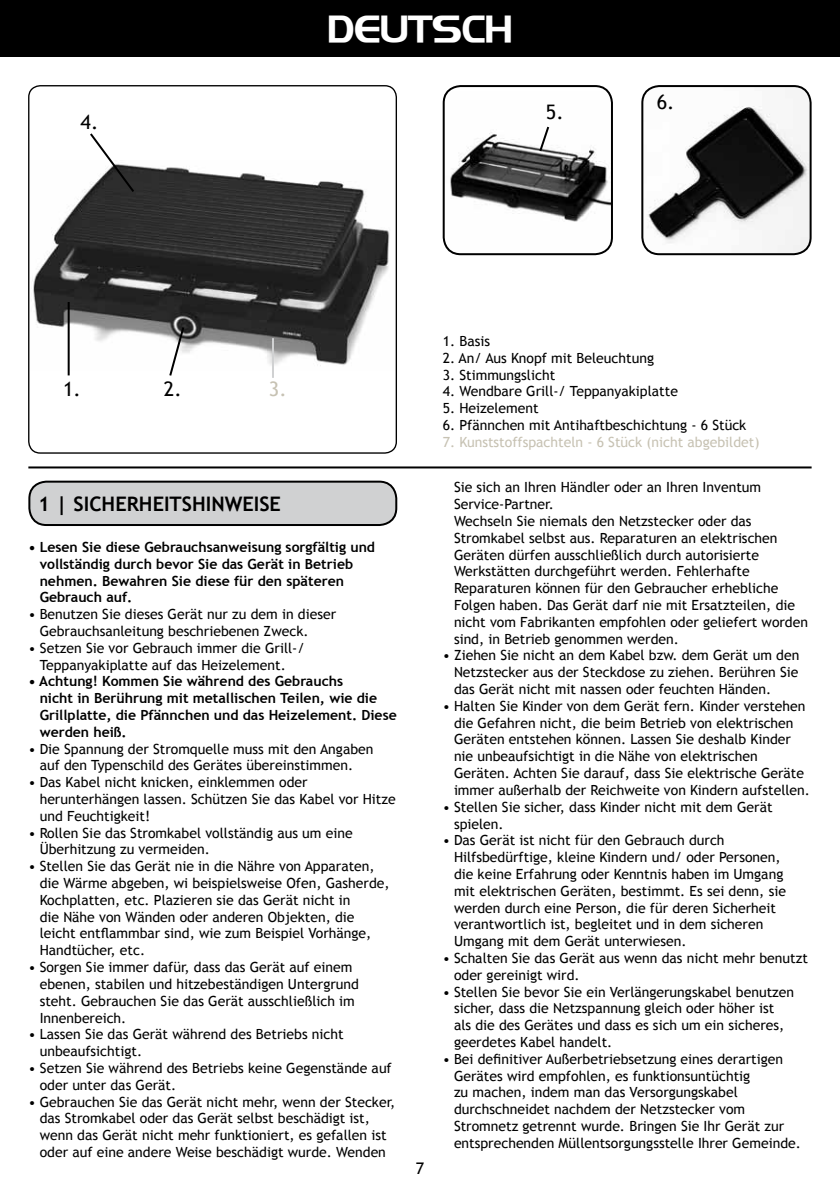
<style>
.page{position:relative;width:840px;height:1191px;background:#fff}
.page>*{position:absolute;margin:0;border:0;box-sizing:border-box;transform-origin:0 0}
.t1{font:36px "Longview";color:#fff}
.t2{font:700 20px "Trebuchet MS";color:#000}
.t3{font:20px "Trebuchet MS";color:#000}
.t4{font:20px "Trebuchet MS";color:#c7c2b3}
.t5{font:16px "Trebuchet MS";color:#000}
.t6{font:14px/16.8px "Trebuchet MS";color:#000}
.t7{font:700 14px/16.8px "Trebuchet MS";color:#000}
.t8{font:14px "Trebuchet MS";color:#c7c2b3}
</style>
<div class="page">
<div style="left:0;top:0;width:839px;height:57px;background:#000"></div>
<hr style="left:28px;top:466px;width:783px;height:2px;background:#000">
<div style="left:29px;top:481px;width:367px;height:44px;background:#d0d1d2;border-radius:17px"></div>
<div style="left:28px;top:480px;width:369px;height:46px;border:2px solid #000;border-radius:17px"></div>
<div style="left:28px;top:85px;width:369px;height:369px;border:1px solid #000;border-radius:12px"></div>
<img style="left:33px;top:166px;width:357px;height:204px">
<img style="left:445px;top:91px;width:166px;height:163px">
<div style="left:442px;top:85px;width:170px;height:170px;border:2px solid #000;border-radius:17px"></div>
<img style="left:644px;top:86px;width:166px;height:168px">
<div style="left:641px;top:85px;width:170px;height:170px;border:2px solid #000;border-radius:17px"></div>
<hr style="left:68px;top:302px;width:2px;height:73px;background:#000">
<svg style="left:168px;top:325px;width:18px;height:51px"></svg>
<hr style="left:272px;top:338px;width:2px;height:40px;background:#d0d1d2">
<svg style="left:88px;top:133px;width:48px;height:61px"></svg>
<svg style="left:537px;top:124px;width:13px;height:29px"></svg>
<h2 class="t3" style="left:80px;top:110px;width:19px">4.</h2>
<h1 class="t1" style="left:327px;top:7px;width:186px">DEUTSCH</h1>
<h2 class="t3" style="left:545px;top:100px;width:19px">5.</h2>
<h2 class="t3" style="left:656px;top:90px;width:19px">6.</h2>
<h2 class="t3" style="left:63px;top:377px;width:19px">1.</h2>
<h2 class="t3" style="left:164px;top:377px;width:19px">2.</h2>
<h2 class="t4" style="left:269px;top:377px;width:19px">3.</h2>
<p class="t6" style="left:442px;top:333px;width:49px">1. Basis</p>
<p class="t6" style="left:442px;top:350px;width:213px">2. An/ Aus Knopf mit Beleuchtung</p>
<p class="t6" style="left:442px;top:366px;width:114px">3. Stimmungslicht</p>
<p class="t6" style="left:442px;top:383px;width:237px">4. Wendbare Grill-/ Teppanyakiplatte</p>
<p class="t6" style="left:442px;top:400px;width:97px">5. Heizelement</p>
<p class="t6" style="left:442px;top:417px;width:305px">6. Pfännchen mit Antihaftbeschichtung - 6 Stück</p>
<p class="t8" style="left:442px;top:434px;width:318px">7. Kunststoffspachteln - 6 Stück (nicht abgebildet)</p>
<h2 class="t2" style="left:38px;top:491px;width:42px">1 | SICHERHEITSHINWEISE</h2>
<p class="t7" style="left:40px;top:538px;width:337px;text-indent:-11px">• Lesen Sie diese Gebrauchsanweisung sorgfältig und vollständig durch bevor Sie das Gerät in Betrieb nehmen. Bewahren Sie diese für den späteren Gebrauch auf.</p>
<p class="t6" style="left:40px;top:606px;width:298px;text-indent:-11px">• Benutzen Sie dieses Gerät nur zu dem in dieser<br>Gebrauchsanleitung beschriebenen Zweck.</p>
<p class="t6" style="left:28px;top:639px;width:278px;text-align:center">• Setzen Sie vor Gebrauch immer die Grill-/<br>Teppanyakiplatte auf das Heizelement.</p>
<p class="t7" style="left:40px;top:673px;width:358px;text-indent:-11px">• Achtung! Kommen Sie während des Gebrauchs<br>nicht in Berührung mit metallischen Teilen, wie die Grillplatte, die Pfännchen und das Heizelement. Diese werden heiß.</p>
<p class="t6" style="left:40px;top:740px;width:335px;text-indent:-11px">• Die Spannung der Stromquelle muss mit den Angaben auf den Typenschild des Gerätes übereinstimmen.</p>
<p class="t6" style="left:40px;top:774px;width:357px;text-indent:-11px">• Das Kabel nicht knicken, einklemmen oder herunterhängen lassen. Schützen Sie das Kabel vor Hitze und Feuchtigkeit!</p>
<p class="t6" style="left:40px;top:824px;width:314px;text-indent:-11px">• Rollen Sie das Stromkabel vollständig aus um eine<br>Überhitzung zu vermeiden.</p>
<p class="t6" style="left:40px;top:858px;width:351px;text-indent:-11px">• Stellen Sie das Gerät nie in die Nähre von Apparaten, die Wärme abgeben, wi beispielsweise Ofen, Gasherde, Kochplatten, etc. Plazieren sie das Gerät nicht in<br>die Nähe von Wänden oder anderen Objekten, die leicht entflammbar sind, wie zum Beispiel Vorhänge, Handtücher, etc.</p>
<p class="t6" style="left:40px;top:959px;width:320px;text-indent:-11px">• Sorgen Sie immer dafür, dass das Gerät auf einem ebenen, stabilen und hitzebeständigen Untergrund steht. Gebrauchen Sie das Gerät ausschließlich im Innenbereich.</p>
<p class="t6" style="left:40px;top:1026px;width:305px;text-indent:-11px">• Lassen Sie das Gerät während des Betriebs nicht unbeaufsichtigt.</p>
<p class="t6" style="left:40px;top:1059px;width:353px;text-indent:-11px">• Setzen Sie während des Betriebs keine Gegenstände auf oder unter das Gerät.</p>
<p class="t6" style="left:40px;top:1093px;width:357px;text-indent:-11px">• Gebrauchen Sie das Gerät nicht mehr, wenn der Stecker, das Stromkabel oder das Gerät selbst beschädigt ist, wenn das Gerät nicht mehr funktioniert, es gefallen ist oder auf eine andere Weise beschädigt wurde. Wenden</p>
<p class="t5" style="left:415px;top:1159px;width:10px">7</p>
<p class="t6" style="left:453px;top:479px;width:355px">Sie sich an Ihren Händler oder an Ihren Inventum Service-Partner.<br>Wechseln Sie niemals den Netzstecker oder das Stromkabel selbst aus. Reparaturen an elektrischen Geräten dürfen ausschließlich durch autorisierte Werkstätten durchgeführt werden. Fehlerhafte Reparaturen können für den Gebraucher erhebliche Folgen haben. Das Gerät darf nie mit Ersatzteilen, die nicht vom Fabrikanten empfohlen oder geliefert worden sind, in Betrieb genommen werden.</p>
<p class="t6" style="left:453px;top:647px;width:346px;text-align:justify;text-indent:-11px">• Ziehen Sie nicht an dem Kabel bzw. dem Gerät um den Netzstecker aus der Steckdose zu ziehen. Berühren Sie das Gerät nicht mit nassen oder feuchten Händen.</p>
<p class="t6" style="left:453px;top:697px;width:357px;text-indent:-11px">• Halten Sie Kinder von dem Gerät fern. Kinder verstehen die Gefahren nicht, die beim Betrieb von elektrischen Geräten entstehen können. Lassen Sie deshalb Kinder nie unbeaufsichtigt in die Nähe von elektrischen Geräten. Achten Sie darauf, dass Sie elektrische Geräte immer außerhalb der Reichweite von Kindern aufstellen.</p>
<p class="t6" style="left:454px;top:798px;width:320px;text-indent:-11px">• Stellen Sie sicher, dass Kinder nicht mit dem Gerät spielen.</p>
<p class="t6" style="left:453px;top:832px;width:333px;text-indent:-11px">• Das Gerät ist nicht für den Gebrauch durch Hilfsbedürftige, kleine Kindern und/ oder Personen, die keine Erfahrung oder Kenntnis haben im Umgang mit elektrischen Geräten, bestimmt. Es sei denn, sie werden durch eine Person, die für deren Sicherheit verantwortlich ist, begleitet und in dem sicheren Umgang mit dem Gerät unterwiesen.</p>
<p class="t6" style="left:453px;top:949px;width:355px;text-indent:-11px">• Schalten Sie das Gerät aus wenn das nicht mehr benutzt oder gereinigt wird.</p>
<p class="t6" style="left:453px;top:983px;width:341px;text-indent:-11px">• Stellen Sie bevor Sie ein Verlängerungskabel benutzen sicher, dass die Netzspannung gleich oder höher ist als die des Gerätes und dass es sich um ein sicheres, geerdetes Kabel handelt.</p>
<p class="t6" style="left:453px;top:1050px;width:348px;text-indent:-11px">• Bei definitiver Außerbetriebsetzung eines derartigen Gerätes wird empfohlen, es funktionsuntüchtig<br>zu machen, indem man das Versorgungskabel durchschneidet nachdem der Netzstecker vom Stromnetz getrennt wurde. Bringen Sie Ihr Gerät zur entsprechenden Müllentsorgungsstelle Ihrer Gemeinde.</p>
</div>
